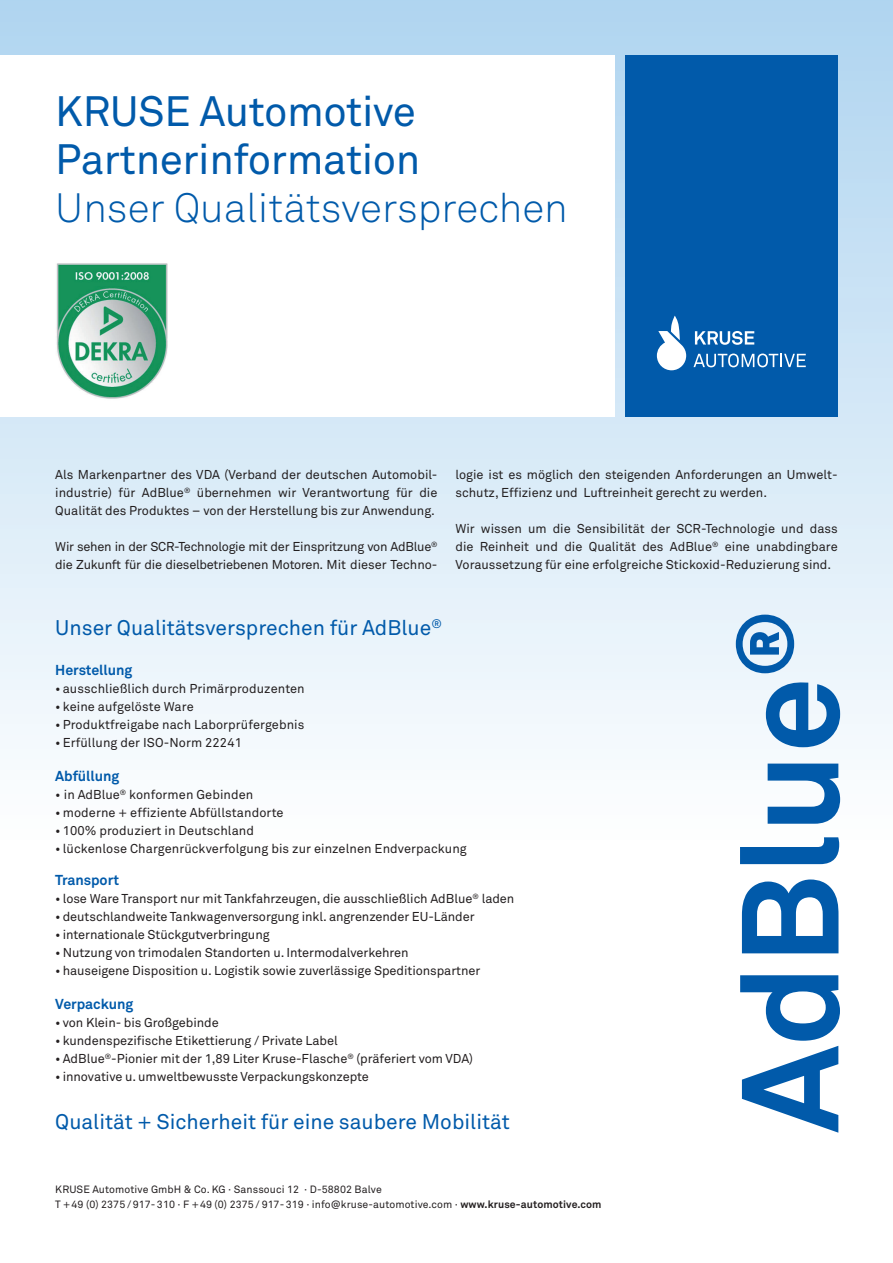
<style>
.page{position:relative;width:893px;height:1263px;background:#fff}
.page>*{position:absolute;margin:0;border:0;box-sizing:border-box;transform-origin:0 0}
.t1{font:700 136.05px "Akkurat Pro";color:#015aaa}
.t2{font:42px/48px "Akkurat Pro";letter-spacing:-.01em;color:#015aaa}
.t3{font:300 40.5px "Akkurat Pro";color:#015aaa}
.t4{font:21px "Akkurat Pro";color:#015aaa}
.t5{font:700 14.25px "Akkurat Pro";letter-spacing:-.005em;color:#015aaa}
.t6{font:12.75px/18px "Akkurat Pro";letter-spacing:-.005em;color:#231f20;text-align:justify}
.t7{font:10.5px/15px "Akkurat Pro";letter-spacing:.01em;color:#231f20}
.s1{font-weight:700}
</style>
<div class="page">
<div style="left:0;top:0;width:893px;height:846px;background:linear-gradient(to bottom,#b0d5f0,#fdfefe)"></div>
<div style="left:0;top:55px;width:614px;height:362px;background:#fff"></div>
<div style="left:625px;top:55px;width:213px;height:362px;background:#015aaa"></div>
<svg style="left:657px;top:316px;width:29px;height:54px"></svg>
<svg style="left:695px;top:331px;width:59px;height:14px"></svg>
<svg style="left:693px;top:354px;width:113px;height:13px"></svg>
<img style="left:56px;top:263px;width:112px;height:136px">
<div style="left:53px;top:384px;width:16px;height:5px;background:#fff"></div>
<div style="left:153px;top:384px;width:17px;height:5px;background:#fff"></div>
<h2 class="t2" style="left:55px;top:88px;width:367px">KRUSE Automotive<br>Partnerinformation</h2>
<h3 class="t3" style="left:55px;top:184px;width:514px">Unser Qualitätsversprechen</h3>
<p class="t6" style="left:55px;top:465px;width:384px">Als Markenpartner des VDA (Verband der deutschen Automobil&shy;industrie) für AdBlue<sup>®</sup> übernehmen wir Verantwortung für die Qualität des Produktes – von der Herstellung bis zur Anwendung.</p>
<p class="t6" style="left:55px;top:537px;width:384px">Wir sehen in der SCR-Technologie mit der Einspritzung von AdBlue<sup>® </sup>die Zukunft für die dieselbetriebenen Motoren. Mit dieser Techno-</p>
<p class="t6" style="left:455px;top:465px;width:384px">logie ist es möglich den steigenden Anforderungen an Umwelt&shy;schutz, Effizienz und Luftreinheit gerecht zu werden.</p>
<p class="t6" style="left:455px;top:519px;width:384px">Wir wissen um die Sensibilität der SCR-Technologie und dass die Reinheit und die Qualität des AdBlue<sup>®</sup> eine unabdingbare Voraussetzung für eine erfolgreiche Stickoxid-Reduzierung sind.</p>
<h3 class="t4" style="left:55px;top:616px;width:388px">Unser Qualitätsversprechen für AdBlue<sup>®</sup></h3>
<p class="t5" style="left:55px;top:661px;width:79px">Herstellung</p>
<p class="t6" style="left:55px;top:680px;width:251px">• ausschließlich durch Primärproduzenten</p>
<p class="t6" style="left:55px;top:698px;width:140px">• keine aufgelöste Ware</p>
<p class="t6" style="left:55px;top:716px;width:251px">•Produktfreigabe nach Laborprüfergebnis</p>
<p class="t6" style="left:55px;top:734px;width:188px">•Erfüllung der ISO-Norm 22241</p>
<p class="t5" style="left:55px;top:767px;width:65px">Abfüllung</p>
<p class="t6" style="left:55px;top:786px;width:200px">• in AdBlue<sup>®</sup> konformen Gebinden</p>
<p class="t6" style="left:55px;top:804px;width:230px">• moderne + effiziente Abfüllstandorte</p>
<p class="t6" style="left:55px;top:822px;width:200px">• 100% produziert in Deutschland</p>
<p class="t6" style="left:55px;top:840px;width:413px">• lückenlose Chargenrückverfolgung bis zur einzelnen Endverpackung</p>
<p class="t5" style="left:55px;top:871px;width:65px">Transport</p>
<p class="t6" style="left:55px;top:890px;width:461px">• lose Ware Transport nur mit Tankfahrzeugen, die ausschließlich AdBlue<sup>®</sup> laden</p>
<p class="t6" style="left:55px;top:908px;width:421px">• deutschlandweite Tankwagenversorgung inkl. angrenzender EU-Länder</p>
<p class="t6" style="left:55px;top:926px;width:216px">• internationale Stückgutverbringung</p>
<p class="t6" style="left:55px;top:944px;width:355px">• Nutzung von trimodalen Standorten u. Intermodalverkehren</p>
<p class="t6" style="left:55px;top:962px;width:427px">• hauseigene Disposition u. Logistik sowie zuverlässige Speditionspartner</p>
<p class="t5" style="left:55px;top:995px;width:79px">Verpackung</p>
<p class="t6" style="left:55px;top:1013px;width:165px">• von Klein- bis Großgebinde</p>
<p class="t6" style="left:55px;top:1031px;width:284px">• kundenspezifische Etikettierung / Private Label</p>
<p class="t6" style="left:55px;top:1049px;width:419px">• AdBlue<sup>®</sup>-Pionier mit der 1,89 Liter Kruse-Flasche<sup>®</sup> (präferiert vom VDA)</p>
<p class="t6" style="left:55px;top:1067px;width:315px">• innovative u. umweltbewusste Verpackungskonzepte</p>
<h3 class="t4" style="left:55px;top:1110px;width:456px">Qualität + Sicherheit für eine saubere Mobilität</h3>
<p class="t7" style="left:55px;top:1181px;width:548px">KRUSE Automotive GmbH &amp; Co. KG · Sanssouci 12 · D-58802 Balve<br>T +49 (0) 2375 / 917- 310 · F +49 (0) 2375 / 917- 319 · info@kruse-automotive.com · <span class="s1">www.kruse-automotive.com</span></p>
<h1 class="t1" style="left:707px;top:1133px;width:523px;rotate:-90deg">AdBlue<sup>®</sup></h1>
</div>
